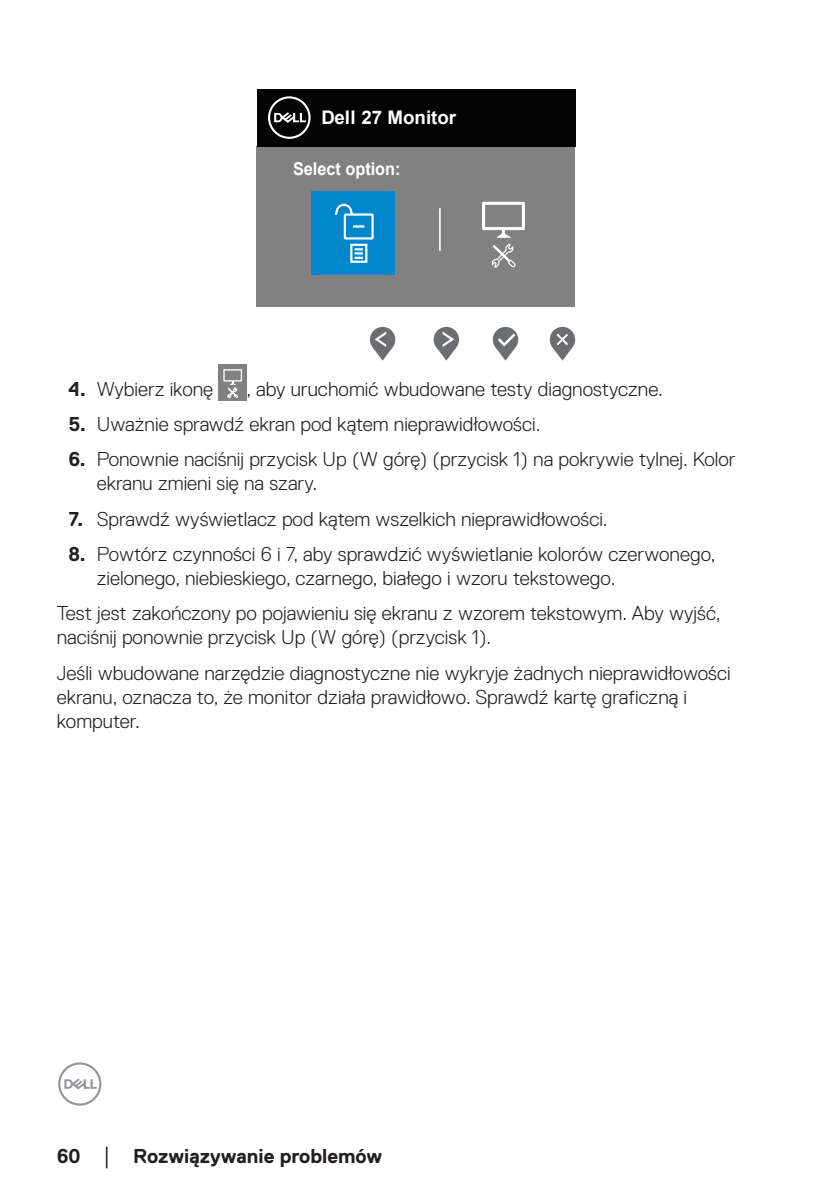
<style>
.page{position:relative;width:840px;height:1191px;background:#fff}
.page>*{position:absolute;margin:0;border:0;box-sizing:border-box;transform-origin:0 0}
.Paragraph{font:300 20px/24px "Dell Replica";color:#231f20}
.t1{font:700 20px "Dell Replica";color:#231f20}
.t2{font:700 18.8px "Arial";color:#fff}
.t3{font:700 17.8px "Arial";color:#fff;scale:.92 1}
.s1{font-weight:700}
.s2{font-family:"Times New Roman";font-weight:400;font-size:18px}
</style>
<div class="page">
<svg style="left:58px;top:1062px;width:43px;height:43px"></svg>
<div style="left:257px;top:146px;width:318px;height:161px;background:#818181"></div>
<div style="left:257px;top:89px;width:318px;height:57px;background:#030303"></div>
<svg style="left:268px;top:96px;width:42px;height:43px"></svg>
<div style="left:311px;top:191px;width:83px;height:84px;background:#0087cb"></div>
<div style="left:370px;top:327px;width:25px;height:25px;background:#6c6d70;border-radius:50%"></div>
<div style="left:433px;top:327px;width:26px;height:25px;background:#6c6d70;border-radius:50%"></div>
<svg style="left:372px;top:331px;width:20px;height:30px"></svg>
<svg style="left:492px;top:327px;width:26px;height:25px"></svg>
<svg style="left:495px;top:331px;width:22px;height:30px"></svg>
<svg style="left:549px;top:327px;width:26px;height:25px"></svg>
<hr style="left:439px;top:208px;width:1px;height:43px;background:#fff">
<div style="left:343px;top:213px;width:30px;height:26px;border:2px solid #fff"></div>
<svg style="left:353px;top:225px;width:11px;height:3px"></svg>
<svg style="left:335px;top:203px;width:19px;height:14px"></svg>
<div style="left:350px;top:244px;width:17px;height:19px;border:2px solid #fff"></div>
<svg style="left:354px;top:248px;width:8px;height:11px"></svg>
<svg style="left:436px;top:331px;width:20px;height:30px"></svg>
<svg style="left:552px;top:331px;width:20px;height:30px"></svg>
<div style="left:482px;top:202px;width:42px;height:28px;border:3px solid #fff"></div>
<svg style="left:491px;top:230px;width:25px;height:38px"></svg>
<div style="left:218px;top:365px;width:29px;height:36px;background:#818181"></div>
<div style="left:223px;top:369px;width:19px;height:12px;border:1px solid #fff"></div>
<svg style="left:227px;top:381px;width:11px;height:17px"></svg>
<p class="t2" style="left:321px;top:104px;width:136px">Dell 27 Monitor</p>
<p class="t3" style="left:293px;top:156px;width:118px">Select option:</p>
<p class="Paragraph" style="left:68px;top:377px;width:146px"><span class="s1">4.</span> Wybierz ikonę</p>
<p class="Paragraph" style="left:246px;top:377px;width:417px">, aby uruchomić wbudowane testy diagnostyczne.</p>
<p class="Paragraph" style="left:68px;top:412px;width:473px"><span class="s1">5.</span> Uważnie sprawdź ekran pod kątem nieprawidłowości.</p>
<p class="Paragraph" style="left:97px;top:447px;width:640px;text-indent:-28px"><span class="s1">6.</span> Ponownie naciśnij przycisk Up (W górę) (przycisk 1) na pokrywie tylnej. Kolor ekranu zmieni się na szary.</p>
<p class="Paragraph" style="left:68px;top:507px;width:540px"><span class="s1">7.</span> Sprawdź wyświetlacz pod kątem wszelkich nieprawidłowości.</p>
<p class="Paragraph" style="left:97px;top:542px;width:620px;text-indent:-28px"><span class="s1">8.</span> Powtórz czynności 6 i 7, aby sprawdzić wyświetlanie kolorów czerwonego, zielonego, niebieskiego, czarnego, białego i wzoru tekstowego.</p>
<p class="Paragraph" style="left:57px;top:601px;width:665px">Test jest zakończony po pojawieniu się ekranu z wzorem tekstowym. Aby wyjść, naciśnij ponownie przycisk Up (W górę) (przycisk 1).</p>
<p class="Paragraph" style="left:57px;top:661px;width:675px">Jeśli wbudowane narzędzie diagnostyczne nie wykryje żadnych nieprawidłowości ekranu, oznacza to, że monitor działa prawidłowo. Sprawdź kartę graficzną i komputer.</p>
<p class="t1" style="left:57px;top:1144px;width:327px">60 <span class="s2">│</span> Rozwiązywanie problemów</p>
</div>
